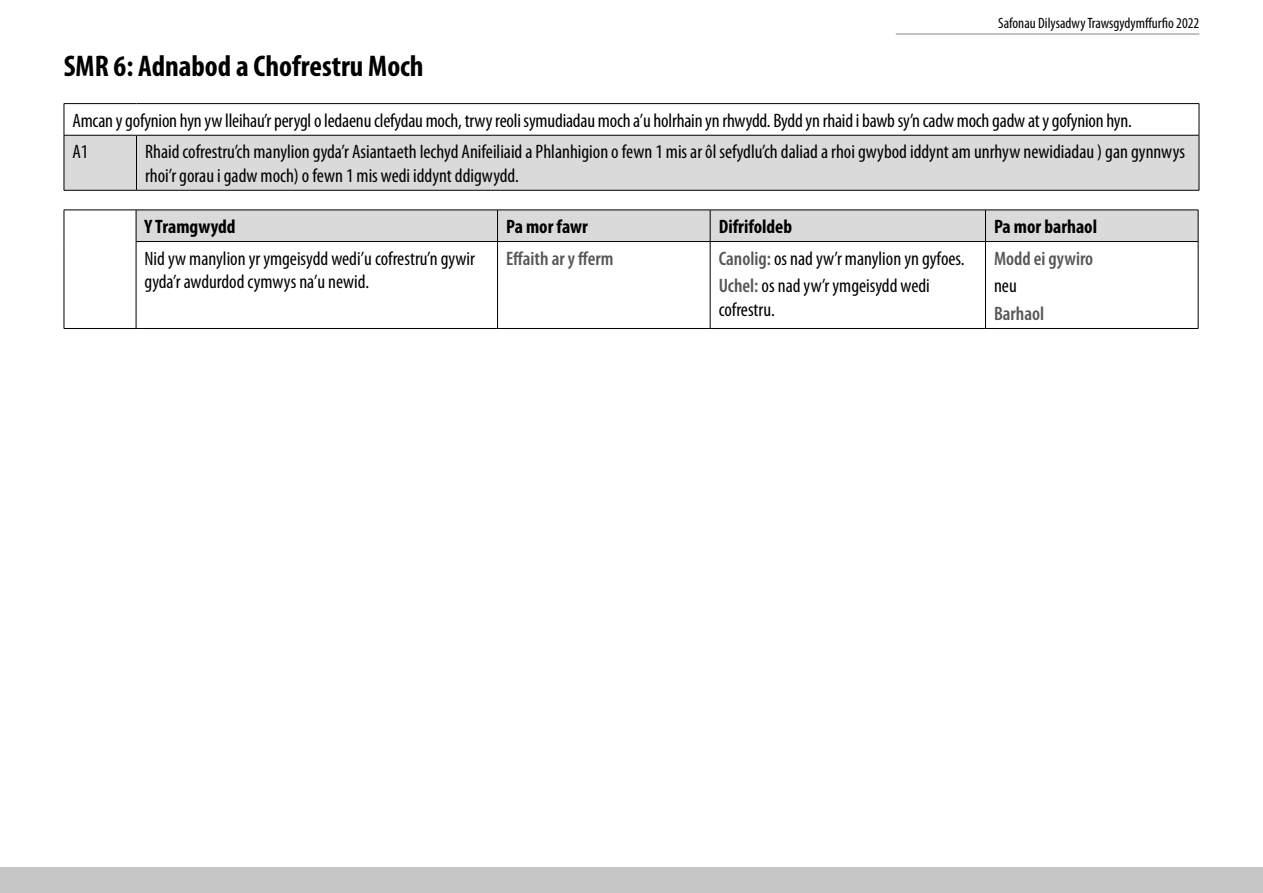
<style>
.page{position:relative;width:1263px;height:893px;background:#fff}
.page>*{position:absolute;margin:0;border:0;box-sizing:border-box;transform-origin:0 0}
.H2_Heading{font:700 condensed 30px "Myriad Pro";color:#000}
.Table_text{font:condensed 19.5px/23.4px "Myriad Pro";color:#000}
.Description_of_breac{font:700 condensed 19.5px "Myriad Pro";color:#000}
.Table_text-2{font:600 condensed 19.5px "Myriad Pro";color:#575756}
.t1{font:condensed 15px "Myriad Pro";color:#000}
.s1{font-weight:600;color:#575756}
</style>
<div class="page">
<hr style="left:896px;top:34px;width:303px;height:1px;background:#878787">
<div style="left:0;top:867px;width:1263px;height:26px;background:#c6c6c6"></div>
<div style="left:65px;top:136px;width:1134px;height:54px;background:#dadada"></div>
<hr style="left:64px;top:103px;width:72px;height:1px;background:#000">
<hr style="left:64px;top:104px;width:1px;height:31px;background:#000">
<hr style="left:136px;top:103px;width:1063px;height:1px;background:#000">
<hr style="left:1199px;top:104px;width:1px;height:31px;background:#000">
<hr style="left:64px;top:135px;width:72px;height:1px;background:#000">
<hr style="left:64px;top:135px;width:1px;height:55px;background:#000">
<hr style="left:136px;top:135px;width:1063px;height:1px;background:#000">
<hr style="left:136px;top:135px;width:1px;height:55px;background:#000">
<hr style="left:1199px;top:135px;width:1px;height:55px;background:#000">
<hr style="left:64px;top:190px;width:72px;height:1px;background:#000">
<hr style="left:136px;top:190px;width:1063px;height:1px;background:#000">
<div style="left:137px;top:211px;width:1061px;height:30px;background:#dadada"></div>
<hr style="left:64px;top:210px;width:72px;height:1px;background:#000">
<hr style="left:64px;top:210px;width:1px;height:32px;background:#000">
<hr style="left:136px;top:210px;width:361px;height:1px;background:#000">
<hr style="left:136px;top:210px;width:1px;height:31px;background:#000">
<hr style="left:497px;top:210px;width:213px;height:1px;background:#000">
<hr style="left:497px;top:210px;width:1px;height:31px;background:#000">
<hr style="left:710px;top:210px;width:275px;height:1px;background:#000">
<hr style="left:710px;top:210px;width:1px;height:31px;background:#000">
<hr style="left:985px;top:210px;width:213px;height:1px;background:#000">
<hr style="left:985px;top:210px;width:1px;height:31px;background:#000">
<hr style="left:1198px;top:210px;width:1px;height:31px;background:#000">
<hr style="left:64px;top:242px;width:1px;height:86px;background:#000">
<hr style="left:136px;top:241px;width:361px;height:1px;background:#000">
<hr style="left:136px;top:242px;width:1px;height:86px;background:#000">
<hr style="left:497px;top:241px;width:213px;height:1px;background:#000">
<hr style="left:497px;top:242px;width:1px;height:86px;background:#000">
<hr style="left:710px;top:241px;width:275px;height:1px;background:#000">
<hr style="left:710px;top:242px;width:1px;height:86px;background:#000">
<hr style="left:985px;top:241px;width:213px;height:1px;background:#000">
<hr style="left:985px;top:242px;width:1px;height:86px;background:#000">
<hr style="left:1198px;top:242px;width:1px;height:86px;background:#000">
<hr style="left:64px;top:328px;width:72px;height:1px;background:#000">
<hr style="left:136px;top:328px;width:361px;height:1px;background:#000">
<hr style="left:497px;top:328px;width:213px;height:1px;background:#000">
<hr style="left:710px;top:328px;width:275px;height:1px;background:#000">
<hr style="left:985px;top:328px;width:213px;height:1px;background:#000">
<p class="t1" style="left:998px;top:15px;width:203px">Safonau Dilysadwy Trawsgydymffurfio 2022</p>
<h2 class="H2_Heading" style="left:64px;top:49px;width:361px">SMR 6: Adnabod a Chofrestru Moch</h2>
<p class="Table_text" style="left:72px;top:109px;width:1061px">Amcan y gofynion hyn yw lleihau’r perygl o ledaenu clefydau moch, trwy reoli symudiadau moch a’u holrhain yn rhwydd. Bydd yn rhaid i bawb sy’n cadw moch gadw at y gofynion hyn.</p>
<p class="Table_text" style="left:72px;top:141px;width:17px">A1</p>
<p class="Table_text" style="left:145px;top:141px;width:1041px">Rhaid cofrestru’ch manylion gyda’r Asiantaeth Iechyd Anifeiliaid a Phlanhigion o fewn 1 mis ar ôl sefydlu’ch daliad a rhoi gwybod iddynt am unrhyw newidiadau ) gan gynnwys rhoi’r gorau i gadw moch) o fewn 1 mis wedi iddynt ddigwydd.</p>
<p class="Description_of_breac" style="left:145px;top:216px;width:93px">Y Tramgwydd</p>
<p class="Description_of_breac" style="left:506px;top:216px;width:83px">Pa mor fawr</p>
<p class="Description_of_breac" style="left:719px;top:216px;width:75px">Difrifoldeb</p>
<p class="Description_of_breac" style="left:994px;top:216px;width:105px">Pa mor barhaol</p>
<p class="Table_text" style="left:145px;top:247px;width:332px">Nid yw manylion yr ymgeisydd wedi’u cofrestru’n gywir gyda’r awdurdod cymwys na’u newid.</p>
<p class="Table_text-2" style="left:506px;top:248px;width:109px">Effaith ar y fferm</p>
<p class="Table_text" style="left:719px;top:247px;width:248px"><span class="s1">Canolig:</span> os nad yw’r manylion yn gyfoes.</p>
<p class="Table_text-2" style="left:994px;top:248px;width:101px">Modd ei gywiro</p>
<p class="Table_text" style="left:994px;top:275px;width:24px">neu</p>
<p class="Table_text-2" style="left:994px;top:303px;width:52px">Barhaol</p>
<p class="Table_text" style="left:719px;top:275px;width:213px"><span class="s1">Uchel:</span> os nad yw’r ymgeisydd wedi cofrestru.</p>
</div>
